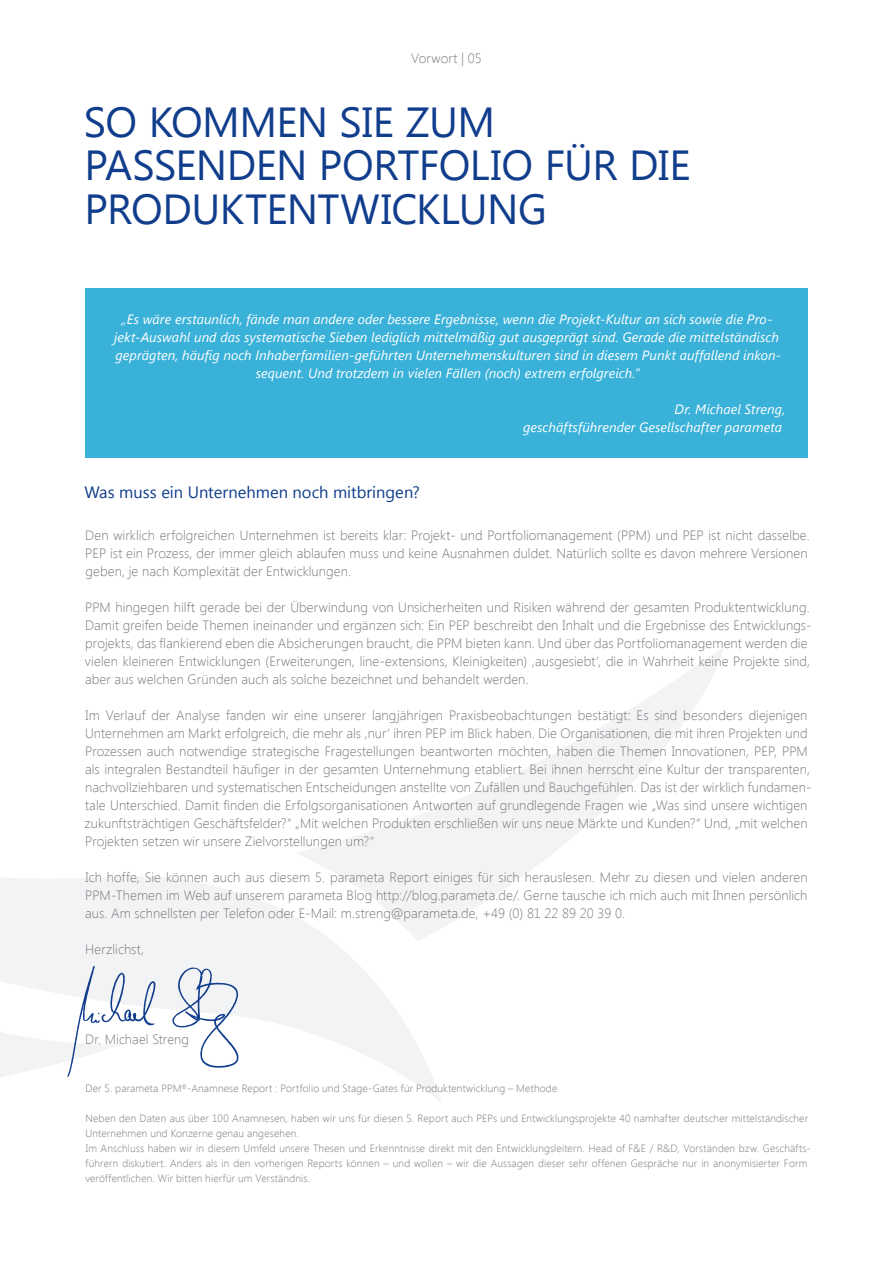
<style>
.page{position:relative;width:893px;height:1263px;background:#fff}
.page>*{position:absolute;margin:0;border:0;box-sizing:border-box;transform-origin:0 0}
.Head_1{font:42px/43.5px "Segoe UI";letter-spacing:-.015em;color:#103d8c}
.Zwischentitel{font:16.5px "Segoe UI";color:#103d8c}
.Body{font:300 13.5px/18px "Segoe UI";letter-spacing:.005em;color:#76787b}
.Zitat{font:italic 13.5px/18px "Segoe UI";letter-spacing:.005em;color:#fff;text-align:center}
.Zitatquelle{font:italic 13.5px/18px "Segoe UI";letter-spacing:.005em;color:#fff;text-align:right}
.Kopfzeile{font:300 13.5px "Segoe UI";letter-spacing:.01em;color:#76787b}
.Body-2{font:300 10.5px/15px "Segoe UI";letter-spacing:.015em;color:#76787b}
</style>
<div class="page">
<svg style="left:442px;top:648px;width:281px;height:280px"></svg>
<svg style="left:0;top:806px;width:442px;height:297px"></svg>
<svg style="left:172px;top:967px;width:67px;height:101px"></svg>
<svg style="left:0;top:966px;width:156px;height:137px"></svg>
<div style="left:85px;top:288px;width:723px;height:170px;background:#3ab1d9"></div>
<p class="Kopfzeile" style="left:411px;top:49px;width:72px">Vorwort | 05</p>
<p class="Head_1" style="left:84px;top:98px;width:413px">SO KOMMEN SIE ZUM</p>
<p class="Head_1" style="left:85px;top:142px;width:608px">PASSENDEN PORTFOLIO FÜR DIE<br>PRODUKTENTWICKLUNG</p>
<p class="Zitat" style="left:114px;top:310px;width:669px">„Es wäre erstaunlich, fände man andere oder bessere Ergebnisse, wenn die Projekt-Kultur an sich sowie die Pro&shy;jekt-Auswahl und das systematische Sieben lediglich mittelmäßig gut ausgeprägt sind. Gerade die mittelständisch geprägten, häufig noch Inhaberfamilien-geführten Unternehmenskulturen sind in diesem Punkt auffallend inkon&shy;sequent. Und trotzdem in vielen Fällen (noch) extrem erfolgreich.“</p>
<p class="Zitatquelle" style="left:523px;top:400px;width:264px">Dr. Michael Streng,<br>geschäftsführender Gesellschafter parameta</p>
<p class="Zwischentitel" style="left:84px;top:481px;width:337px">Was muss ein Unternehmen noch mitbringen?</p>
<p class="Body" style="left:85px;top:526px;width:726px">Den wirklich erfolgreichen Unternehmen ist bereits klar: Projekt- und Portfoliomanagement (PPM) und PEP ist nicht dasselbe.<br>PEP ist ein Prozess, der immer gleich ablaufen muss und keine Ausnahmen duldet. Natürlich sollte es davon mehrere Versionen geben, je nach Komplexität der Entwicklungen.</p>
<p class="Body" style="left:85px;top:598px;width:728px">PPM hingegen hilft gerade bei der Überwindung von Unsicherheiten und Risiken während der gesamten Produktentwicklung.<br>Damit greifen beide Themen ineinander und ergänzen sich: Ein PEP beschreibt den Inhalt und die Ergebnisse des Entwicklungs&shy;projekts, das flankierend eben die Absicherungen braucht, die PPM bieten kann. Und über das Portfoliomanagement werden die vielen kleineren Entwicklungen (Erweiterungen, line-extensions, Kleinigkeiten) ‚ausgesiebt‘, die in Wahrheit keine Projekte sind, aber aus welchen Gründen auch als solche bezeichnet und behandelt werden.</p>
<p class="Body" style="left:84px;top:706px;width:728px">Im Verlauf der Analyse fanden wir eine unserer langjährigen Praxisbeobachtungen bestätigt: Es sind besonders diejenigen Unternehmen am Markt erfolgreich, die mehr als ‚nur‘ ihren PEP im Blick haben. Die Organisationen, die mit ihren Projekten und Prozessen auch notwendige strategische Fragestellungen beantworten möchten, haben die Themen Innovationen, PEP, PPM als integralen Bestandteil häufiger in der gesamten Unternehmung etabliert. Bei ihnen herrscht eine Kultur der transparenten, nachvollziehbaren und systematischen Entscheidungen anstellte von Zufällen und Bauchgefühlen. Das ist der wirklich fundamen&shy;tale Unterschied. Damit finden die Erfolgsorganisationen Antworten auf grundlegende Fragen wie „Was sind unsere wichtigen zukunftsträchtigen Geschäftsfelder?“ „Mit welchen Produkten erschließen wir uns neue Märkte und Kunden?“ Und, „mit welchen Projekten setzen wir unsere Zielvorstellungen um?“</p>
<p class="Body" style="left:85px;top:868px;width:724px;text-align:justify">Ich hoffe, Sie können auch aus diesem 5. parameta Report einiges für sich herauslesen. Mehr zu diesen und vielen anderen PPM-Themen im Web auf unserem parameta Blog http://blog.parameta.de/. Gerne tausche ich mich auch mit Ihnen persönlich aus. Am schnellsten per Telefon oder E-Mail: m.streng@parameta.de, +49 (0) 81 22 89 20 39 0.</p>
<p class="Body" style="left:85px;top:940px;width:60px">Herzlichst,</p>
<p class="Body" style="left:85px;top:1030px;width:106px">Dr. Michael Streng</p>
<p class="Body-2" style="left:85px;top:1080px;width:473px">Der 5. parameta PPM<sup>®</sup>-Anamnese Report : Portfolio und Stage-Gates für Produktentwicklung – Methode</p>
<p class="Body-2" style="left:85px;top:1110px;width:724px">Neben den Daten aus über 100 Anamnesen, haben wir uns für diesen 5. Report auch PEPs und Entwicklungsprojekte 40 namhafter deutscher mittelständischer<br>Unternehmen und Konzerne genau angesehen.</p>
<p class="Body-2" style="left:85px;top:1140px;width:727px">Im Anschluss haben wir in diesem Umfeld unsere Thesen und Erkenntnisse direkt mit den Entwicklungsleitern. Head of F&amp;E / R&amp;D, Vorständen bzw. Geschäfts&shy;führern diskutiert. Anders als in den vorherigen Reports können – und wollen – wir die Aussagen dieser sehr offenen Gespräche nur in anonymisierter Form veröffentlichen. Wir bitten hierfür um Verständnis.</p>
</div>
